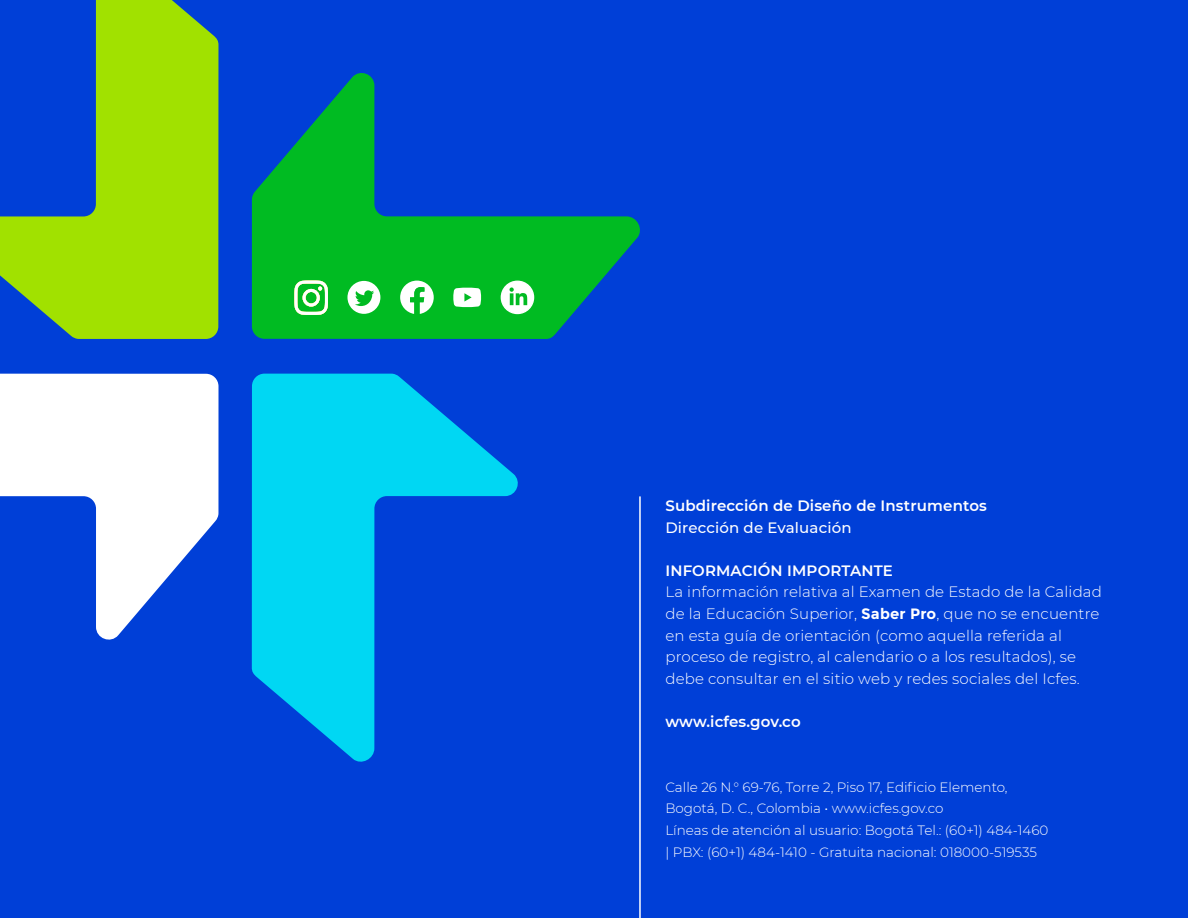
<style>
.page{position:relative;width:1188px;height:918px;background:#003fd7}
.page>*{position:absolute;margin:0;border:0;box-sizing:border-box;transform-origin:0 0}
.t1{font:300 15px/21.6px "Montserrat";letter-spacing:.01em;color:#fff}
.t2{font:600 15px "Montserrat";letter-spacing:.01em;color:#fff}
.t3{font:500 15px "Montserrat";letter-spacing:.01em;color:#fff}
.t4{font:300 13.5px "Montserrat";color:#fff}
.s1{font-weight:700}
</style>
<div class="page">
<svg style="left:0;top:374px;width:219px;height:266px;fill:#fff"></svg>
<svg style="left:252px;top:374px;width:266px;height:388px;fill:#00d7f3"></svg>
<svg style="left:0;top:0;width:219px;height:339px;fill:#a1e100"></svg>
<svg style="left:252px;top:73px;width:388px;height:266px"></svg>
<hr style="left:639px;top:496px;width:2px;height:422px;background:#fff">
<svg style="left:294px;top:281px;width:34px;height:34px"></svg>
<div style="left:347px;top:281px;width:33px;height:33px;background:#fff;border-radius:50%"></div>
<svg style="left:355px;top:290px;width:19px;height:16px"></svg>
<svg style="left:400px;top:281px;width:34px;height:33px"></svg>
<svg style="left:453px;top:288px;width:28px;height:19px"></svg>
<div style="left:501px;top:281px;width:33px;height:33px;background:#fff;border-radius:50%"></div>
<div style="left:501px;top:281px;width:33px;height:33px;border:1px solid #fff;border-radius:50%"></div>
<svg style="left:509px;top:287px;width:18px;height:18px"></svg>
<p class="t2" style="left:665px;top:495px;width:323px">Subdirección de Diseño de Instrumentos</p>
<p class="t3" style="left:665px;top:517px;width:188px">Dirección de Evaluación</p>
<p class="t2" style="left:665px;top:560px;width:229px">INFORMACIÓN IMPORTANTE</p>
<p class="t1" style="left:665px;top:581px;width:438px">La información relativa al Examen de Estado de la Calidad de la Educación Superior, <span class="s1">Saber Pro</span>, que no se encuentre en esta guía de orientación (como aquella referida al proceso de registro, al calendario o a los resultados), se debe consultar en el sitio web y redes sociales del Icfes.</p>
<p class="t2" style="left:665px;top:711px;width:137px">www.icfes.gov.co</p>
<p class="t4" style="left:665px;top:778px;width:344px">Calle 26 N.° 69-76, Torre 2, Piso 17, Edificio Elemento,</p>
<p class="t4" style="left:665px;top:799px;width:280px">Bogotá, D. C., Colombia • www.icfes.gov.co</p>
<p class="t4" style="left:665px;top:821px;width:385px">Líneas de atención al usuario: Bogotá Tel.: (60+1) 484-1460</p>
<p class="t4" style="left:665px;top:843px;width:373px">| PBX: (60+1) 484-1410 - Gratuita nacional: 018000-519535</p>
</div>
